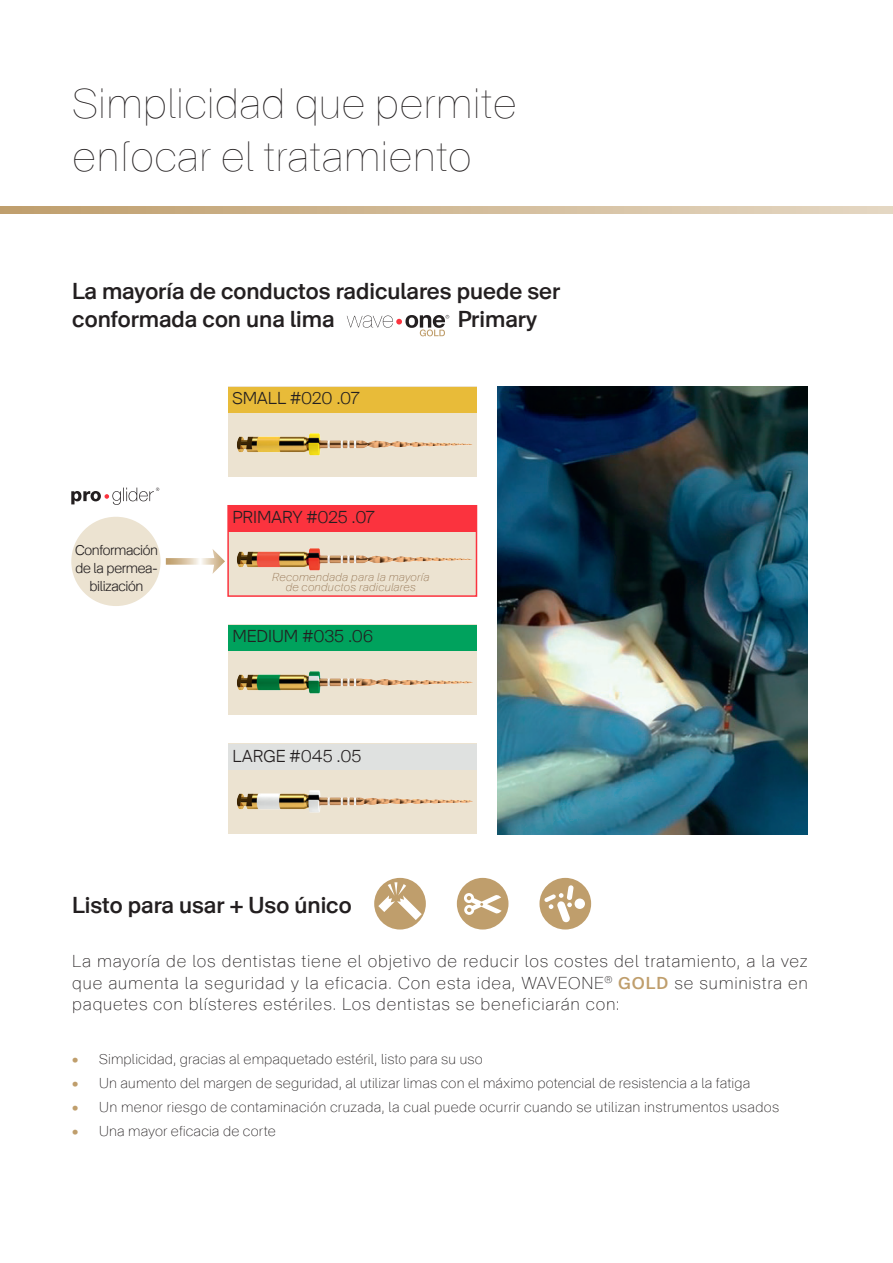
<style>
.page{position:relative;width:893px;height:1263px;background:#fff}
.page>*{position:absolute;margin:0;border:0;box-sizing:border-box;transform-origin:0 0}
.t1{font:200 44.1px/52.9px "Maillefer";color:#231f20}
.t2{font:500 24px/28.8px "Maillefer";color:#231f20}
.t3{font:100 18px/21.6px "Maillefer";letter-spacing:.045em;color:#231f20;text-align:justify}
.t4{font:300 18px "Maillefer";color:#231f20}
.t5{font:100 15px "Maillefer";letter-spacing:.015em;color:#231f20}
.t6{font:300 15px/18px "Maillefer";letter-spacing:-.02em;color:#231f20;text-align:center}
.t7{font:italic 100 12px/10.5px "Maillefer";letter-spacing:.02em;color:#8f6e4c;text-align:center}
.s1{font-weight:500;color:#bf9e6c}
.s2{color:#bf9e6c}
</style>
<div class="page">
<svg style="left:374px;top:878px;width:52px;height:51px"></svg>
<svg style="left:539px;top:878px;width:52px;height:51px"></svg>
<svg style="left:457px;top:878px;width:51px;height:51px"></svg>
<img style="left:497px;top:387px;width:311px;height:447px">
<div style="left:71px;top:517px;width:90px;height:89px;background:#ece3d1;border-radius:50%"></div>
<div style="left:228px;top:387px;width:248px;height:90px;background:#ece3d1"></div>
<img style="left:237px;top:433px;width:235px;height:23px">
<div style="left:228px;top:387px;width:248px;height:26px;background:#e8bb39"></div>
<div style="left:227px;top:505px;width:250px;height:92px;background:#ece3d1;border:2px solid #fb333e"></div>
<img style="left:237px;top:548px;width:235px;height:23px">
<div style="left:228px;top:506px;width:248px;height:26px;background:#fb333e"></div>
<div style="left:228px;top:625px;width:248px;height:90px;background:#ece3d1"></div>
<img style="left:237px;top:671px;width:236px;height:23px">
<div style="left:228px;top:625px;width:248px;height:26px;background:#00a25d"></div>
<div style="left:228px;top:744px;width:248px;height:90px;background:#ece3d1"></div>
<img style="left:237px;top:790px;width:236px;height:23px">
<svg style="left:0;top:206px;width:893px;height:8px"></svg>
<svg style="left:347px;top:315px;width:102px;height:21px"></svg>
<div style="left:228px;top:744px;width:248px;height:26px;background:#dfe1e0"></div>
<svg style="left:166px;top:549px;width:59px;height:25px"></svg>
<svg style="left:71px;top:488px;width:88px;height:17px"></svg>
<h1 class="t1" style="left:72px;top:76px;width:446px">Simplicidad que permite enfocar el tratamiento</h1>
<h2 class="t2" style="left:72px;top:276px;width:490px">La mayoría de conductos radiculares puede ser conformada con una lima</h2>
<h2 class="t2" style="left:458px;top:305px;width:81px">Primary</h2>
<p class="t4" style="left:232px;top:388px;width:129px">SMALL #020 .07</p>
<p class="t6" style="left:75px;top:541px;width:84px">Conformación de la permea&shy;bilización</p>
<p class="t4" style="left:232px;top:507px;width:144px">PRIMARY #025 .07</p>
<p class="t7" style="left:272px;top:571px;width:159px">Recomendada para la mayoría de conductos radiculares</p>
<p class="t4" style="left:232px;top:626px;width:142px">MEDIUM #035 .06</p>
<p class="t4" style="left:232px;top:745px;width:131px">LARGE #045 .05</p>
<h2 class="t2" style="left:72px;top:890px;width:281px">Listo para usar + Uso único</h2>
<p class="t3" style="left:72px;top:950px;width:737px">La mayoría de los dentistas tiene el objetivo de reducir los costes del tratamiento, a la vez que aumenta la seguridad y la eficacia. Con esta idea, WAVEONE<sup>®</sup> <span class="s1">GOLD</span> se suministra en paquetes con blísteres estériles. Los dentistas se beneficiarán con:</p>
<p class="t5" style="left:72px;top:1050px;width:412px"><span class="s2">•</span> Simplicidad, gracias al empaquetado estéril, listo para su uso</p>
<p class="t5" style="left:72px;top:1074px;width:679px"><span class="s2">•</span> Un aumento del margen de seguridad, al utilizar limas con el máximo potencial de resistencia a la fatiga</p>
<p class="t5" style="left:72px;top:1098px;width:708px"><span class="s2">•</span> Un menor riesgo de contaminación cruzada, la cual puede ocurrir cuando se utilizan instrumentos usados</p>
<p class="t5" style="left:72px;top:1122px;width:205px"><span class="s2">•</span> Una mayor eficacia de corte</p>
</div>
